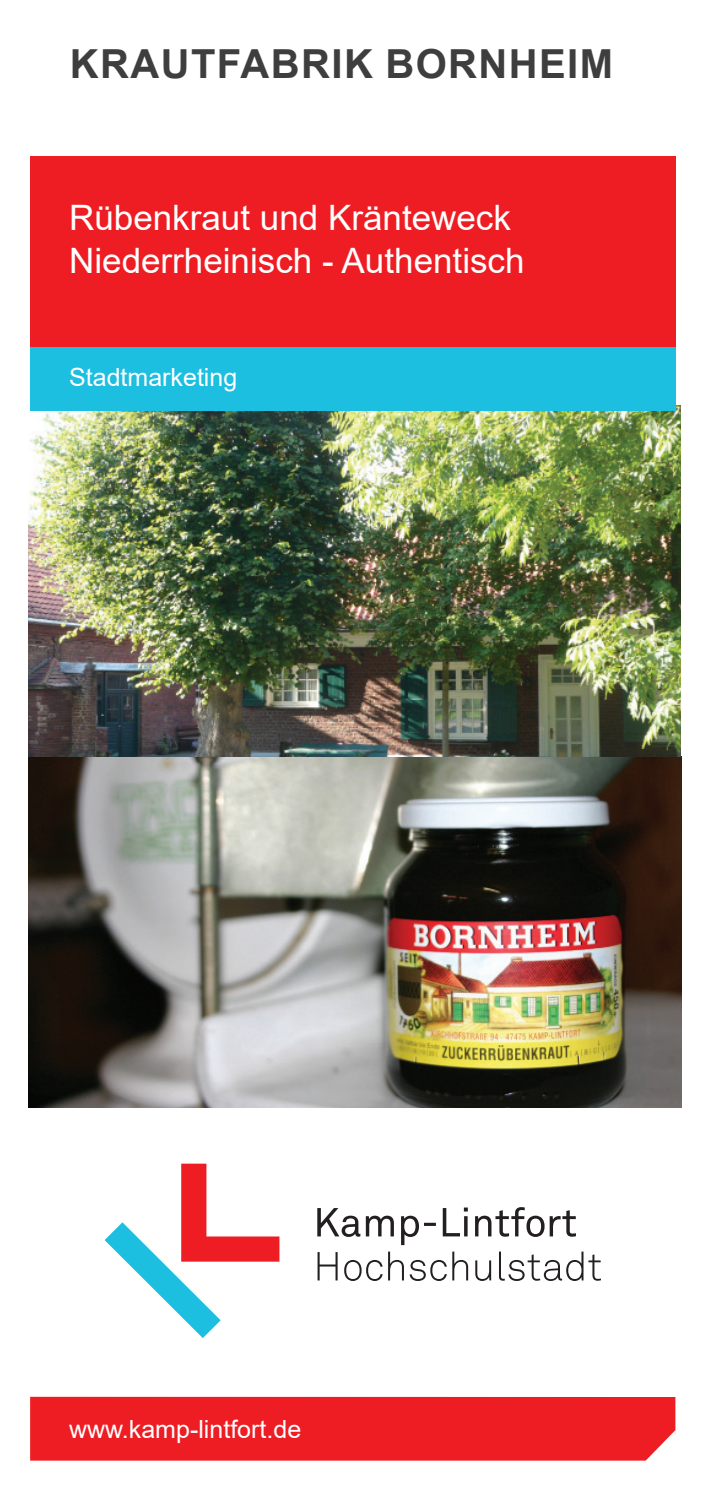
<style>
.page{position:relative;width:702px;height:1489px;background:#fff}
.page>*{position:absolute;margin:0;border:0;box-sizing:border-box;transform-origin:0 0}
.t1{font:700 40px "Arial";letter-spacing:.035em;color:#3e3e3f}
.t2{font:35px/42px "Arial";color:#fff}
.t3{font:25px "Arial";color:#fff}
</style>
<div class="page">
<img style="left:28px;top:405px;width:653px;height:702px">
<div style="left:30px;top:156px;width:645px;height:191px;background:#ee1d23"></div>
<div style="left:30px;top:347px;width:645px;height:64px;background:#1cbfdf"></div>
<svg style="left:105px;top:1163px;width:174px;height:174px"></svg>
<svg style="left:317px;top:1207px;width:259px;height:37px"></svg>
<svg style="left:317px;top:1251px;width:284px;height:29px"></svg>
<div style="left:30px;top:1396px;width:645px;height:64px;background:#ee1d23"></div>
<p class="t1" style="left:70px;top:36px;width:545px">KRAUTFABRIK BORNHEIM</p>
<p class="t2" style="left:69px;top:197px;width:457px">Rübenkraut und Kränteweck<br>Niederrheinisch - Authentisch</p>
<p class="t3" style="left:69px;top:360px;width:170px">Stadtmarketing</p>
<p class="t3" style="left:69px;top:1411px;width:233px">www.kamp-lintfort.de</p>
</div>
